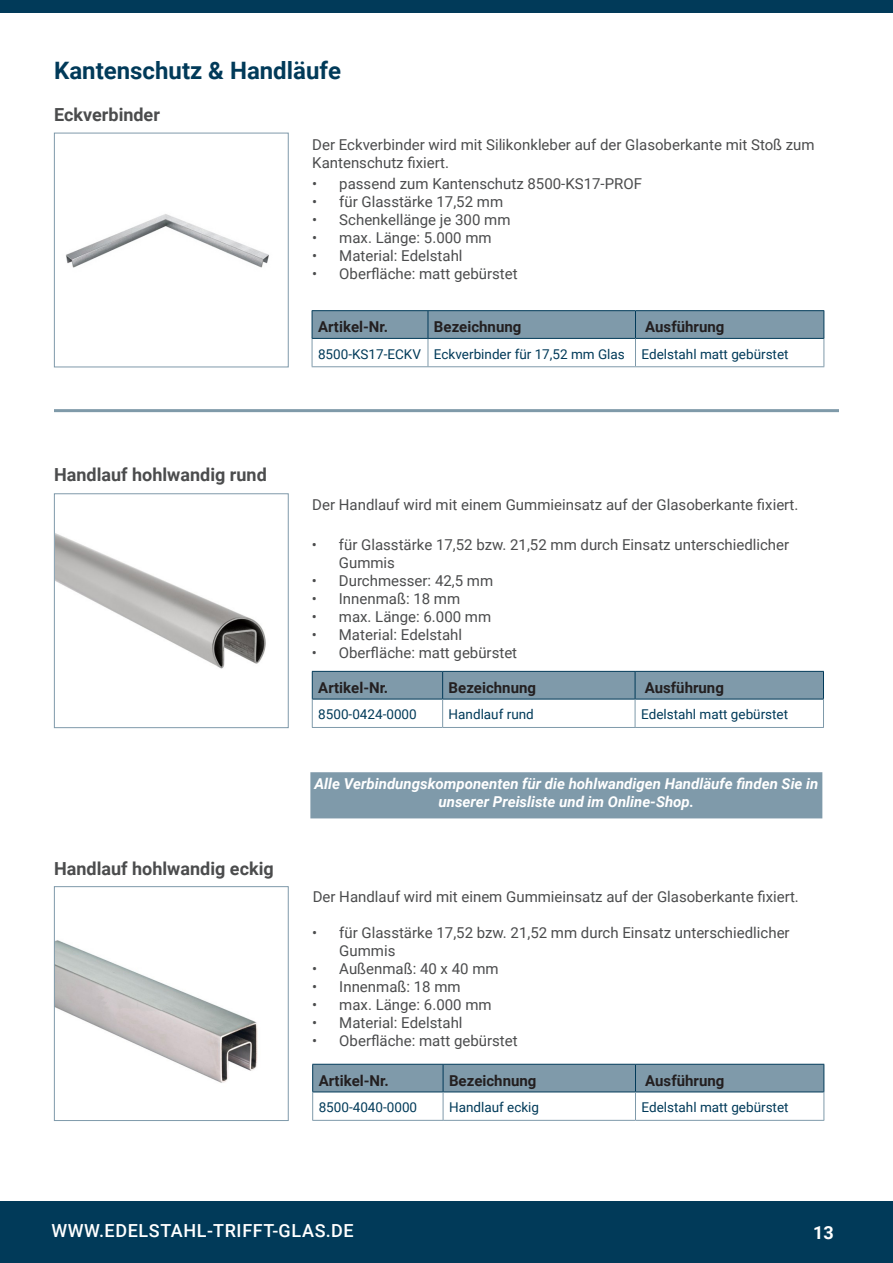
<style>
.page{position:relative;width:893px;height:1263px;background:#fff}
.page>*{position:absolute;margin:0;border:0;box-sizing:border-box;transform-origin:0 0}
.t1{font:700 24px "Roboto";color:#013a59}
.t2{font:700 18px "Roboto";color:#4b4c4d}
.t3{font:500 18px "Roboto";letter-spacing:.035em;color:#fff}
.t4{font:700 18px "Roboto";color:#fff}
.t5{font:15px/18px "Roboto";color:#4b4c4d}
.t6{font:italic 700 15px/18px "Roboto";color:#fff;text-align:center}
.t7{font:700 15px "Roboto";color:#231f20}
.t8{font:13.5px "Roboto";color:#013a59}
</style>
<div class="page">
<div style="left:0;top:0;width:893px;height:13px;background:#013a59"></div>
<div style="left:0;top:1201px;width:893px;height:62px;background:#013a59"></div>
<svg style="left:312px;top:671px;width:512px;height:56px"></svg>
<hr style="left:312px;top:727px;width:131px;height:1px;background:#7f9aaa">
<hr style="left:443px;top:727px;width:192px;height:1px;background:#7f9aaa">
<hr style="left:635px;top:727px;width:189px;height:1px;background:#7f9aaa">
<hr style="left:54px;top:409px;width:785px;height:3px;background:#7f9aa9">
<div style="left:311px;top:773px;width:511px;height:45px;background:#7f9aaa"></div>
<div style="left:310px;top:772px;width:512px;height:46px;border:2px solid #7f9aaa"></div>
<img style="left:66px;top:214px;width:203px;height:54px">
<div style="left:54px;top:133px;width:234px;height:234px;border:1px solid #7f9aaa"></div>
<img style="left:56px;top:533px;width:210px;height:136px">
<div style="left:54px;top:494px;width:234px;height:234px;border:1px solid #7f9aaa"></div>
<img style="left:56px;top:940px;width:202px;height:143px">
<div style="left:54px;top:886px;width:234px;height:235px;border:1px solid #7f9aaa"></div>
<hr style="left:312px;top:310px;width:116px;height:1px;background:#013a59">
<hr style="left:428px;top:310px;width:207px;height:1px;background:#013a59">
<hr style="left:635px;top:310px;width:189px;height:1px;background:#013a59">
<svg style="left:312px;top:311px;width:512px;height:55px"></svg>
<hr style="left:312px;top:366px;width:116px;height:1px;background:#7f9aaa">
<hr style="left:428px;top:366px;width:207px;height:1px;background:#7f9aaa">
<hr style="left:635px;top:366px;width:189px;height:1px;background:#7f9aaa">
<svg style="left:312px;top:1064px;width:512px;height:56px"></svg>
<hr style="left:312px;top:1120px;width:131px;height:1px;background:#7f9aaa">
<hr style="left:443px;top:1120px;width:192px;height:1px;background:#7f9aaa">
<hr style="left:635px;top:1120px;width:189px;height:1px;background:#7f9aaa">
<p class="t1" style="left:54px;top:54px;width:288px">Kantenschutz &amp; Handläufe</p>
<p class="t2" style="left:54px;top:102px;width:107px">Eckverbinder</p>
<p class="t5" style="left:312px;top:135px;width:504px">Der Eckverbinder wird mit Silikonkleber auf der Glasoberkante mit Stoß zum<br>Kantenschutz fixiert.</p>
<p class="t5" style="left:312px;top:175px;width:331px">• passend zum Kantenschutz 8500-KS17-PROF</p>
<p class="t5" style="left:312px;top:193px;width:192px">• für Glasstärke 17,52 mm</p>
<p class="t5" style="left:312px;top:211px;width:200px">• Schenkellänge je 300 mm</p>
<p class="t5" style="left:312px;top:229px;width:181px">• max. Länge: 5.000 mm</p>
<p class="t5" style="left:312px;top:247px;width:152px">• Material: Edelstahl</p>
<p class="t5" style="left:312px;top:265px;width:207px">• Oberfläche: matt gebürstet</p>
<p class="t7" style="left:318px;top:317px;width:72px">Artikel-Nr.</p>
<p class="t7" style="left:434px;top:317px;width:89px">Bezeichnung</p>
<p class="t7" style="left:645px;top:317px;width:81px">Ausführung</p>
<p class="t8" style="left:318px;top:344px;width:104px">8500-KS17-ECKV</p>
<p class="t8" style="left:434px;top:344px;width:192px">Eckverbinder für 17,52 mm Glas</p>
<p class="t8" style="left:641px;top:344px;width:149px">Edelstahl matt gebürstet</p>
<p class="t2" style="left:54px;top:462px;width:214px">Handlauf hohlwandig rund</p>
<p class="t2" style="left:54px;top:856px;width:221px">Handlauf hohlwandig eckig</p>
<p class="t5" style="left:312px;top:495px;width:488px">Der Handlauf wird mit einem Gummieinsatz auf der Glasoberkante fixiert.</p>
<p class="t5" style="left:339px;top:535px;width:452px;text-indent:-27px">• für Glasstärke 17,52 bzw. 21,52 mm durch Einsatz unterschiedlicher<br>Gummis</p>
<p class="t5" style="left:312px;top:571px;width:183px">• Durchmesser: 42,5 mm</p>
<p class="t5" style="left:312px;top:589px;width:150px">• Innenmaß: 18 mm</p>
<p class="t5" style="left:312px;top:607px;width:181px">• max. Länge: 6.000 mm</p>
<p class="t5" style="left:312px;top:625px;width:152px">• Material: Edelstahl</p>
<p class="t5" style="left:312px;top:643px;width:207px">• Oberfläche: matt gebürstet</p>
<p class="t7" style="left:318px;top:677px;width:72px">Artikel-Nr.</p>
<p class="t7" style="left:449px;top:677px;width:89px">Bezeichnung</p>
<p class="t7" style="left:645px;top:677px;width:81px">Ausführung</p>
<p class="t8" style="left:318px;top:705px;width:100px">8500-0424-0000</p>
<p class="t8" style="left:449px;top:705px;width:87px">Handlauf rund</p>
<p class="t8" style="left:641px;top:705px;width:149px">Edelstahl matt gebürstet</p>
<p class="t6" style="left:314px;top:774px;width:506px">Alle Verbindungskomponenten für die hohlwandigen Handläufe finden Sie in unserer Preisliste und im Online-Shop.</p>
<p class="t5" style="left:313px;top:887px;width:488px">Der Handlauf wird mit einem Gummieinsatz auf der Glasoberkante fixiert.</p>
<p class="t5" style="left:339px;top:922px;width:452px;text-indent:-27px">• für Glasstärke 17,52 bzw. 21,52 mm durch Einsatz unterschiedlicher<br>Gummis</p>
<p class="t5" style="left:312px;top:958px;width:188px">• Außenmaß: 40 x 40 mm</p>
<p class="t5" style="left:312px;top:976px;width:150px">• Innenmaß: 18 mm</p>
<p class="t5" style="left:312px;top:994px;width:181px">• max. Länge: 6.000 mm</p>
<p class="t5" style="left:312px;top:1012px;width:152px">• Material: Edelstahl</p>
<p class="t5" style="left:312px;top:1030px;width:207px">• Oberfläche: matt gebürstet</p>
<p class="t7" style="left:319px;top:1070px;width:72px">Artikel-Nr.</p>
<p class="t7" style="left:449px;top:1070px;width:89px">Bezeichnung</p>
<p class="t7" style="left:645px;top:1070px;width:81px">Ausführung</p>
<p class="t8" style="left:319px;top:1098px;width:100px">8500-4040-0000</p>
<p class="t8" style="left:449px;top:1098px;width:92px">Handlauf eckig</p>
<p class="t8" style="left:641px;top:1098px;width:149px">Edelstahl matt gebürstet</p>
<p class="t3" style="left:51px;top:1218px;width:304px">WWW.EDELSTAHL-TRIFFT-GLAS.DE</p>
<p class="t4" style="left:813px;top:1220px;width:22px">13</p>
</div>
